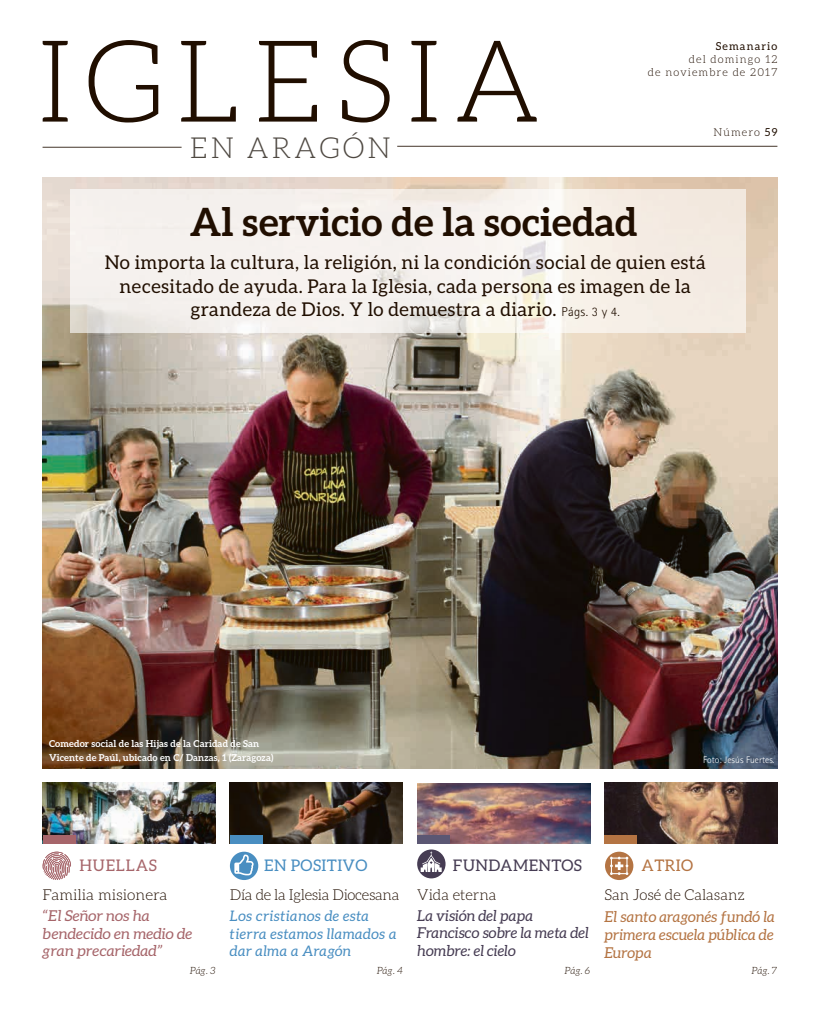
<style>
.page{position:relative;width:820px;height:1021px;background:#fff}
.page>*{position:absolute;margin:0;border:0;box-sizing:border-box;transform-origin:0 0}
.t1{font:300 114px "Aleo";letter-spacing:.1em;color:#200e00}
.t2{font:700 39px "Aleo";color:#200e00}
.t3{font:300 29px "Aleo";letter-spacing:.1em;color:#4f4942}
.t4{font:19px/23px "Aleo";letter-spacing:.02em;color:#200e00;text-align:center}
.t5{font:16px "Aleo";letter-spacing:.025em;color:#463c53}
.t6{font:16px "Aleo";letter-spacing:.025em;color:#498ec1}
.t7{font:16px "Aleo";letter-spacing:.05em;color:#a6656a}
.t8{font:16px "Aleo";letter-spacing:.025em;color:#b47443}
.t9{font:italic 15px/17.3px "Aleo";color:#463c53}
.t10{font:italic 15px/18px "Aleo";color:#b47443;text-align:justify}
.t11{font:italic 15px/17.3px "Aleo";color:#a6656a;scale:1.04 1}
.t12{font:300 15px "Aleo";color:#200e00}
.t13{font:300 15px "Aleo";letter-spacing:-.02em;color:#200e00}
.t14{font:300 15px "Aleo";color:#200e00;scale:1.04 1}
.t15{font:italic 14.5px/17.3px "Aleo";letter-spacing:.025em;color:#498ec1}
.t16{font:300 11px/13.2px "Aleo";letter-spacing:.1em;color:#200e00;text-align:right}
.t17{font:11px "Aleo";letter-spacing:.1em;color:#200e00}
.t18{font:italic 300 10px "Aleo";letter-spacing:-.01em;color:#200e00}
.t19{font:700 9.5px/14.5px "Aleo";letter-spacing:.01em;color:#fff}
.t20{font:300 9.5px "Rotis Sans Serif";letter-spacing:.01em;color:#fff}
.s1{font-weight:400}
.s2{font-family:"Rotis Sans Serif";font-weight:300;font-size:13px}
</style>
<div class="page">
<hr style="left:43px;top:147px;width:138px;height:1px;background:#200e00">
<hr style="left:397px;top:146px;width:380px;height:1px;background:#200e00">
<img style="left:43px;top:178px;width:734px;height:590px">
<svg style="left:70px;top:189px;width:675px;height:143px;fill:#f5f1ed"></svg>
<img style="left:417px;top:783px;width:173px;height:60px">
<svg style="left:417px;top:849px;width:28px;height:29px"></svg>
<img style="left:43px;top:782px;width:172px;height:61px">
<img style="left:604px;top:782px;width:173px;height:61px">
<img style="left:230px;top:782px;width:173px;height:61px">
<div style="left:43px;top:835px;width:33px;height:8px;background:#a6656a"></div>
<div style="left:230px;top:835px;width:33px;height:8px;background:#498ec1"></div>
<div style="left:417px;top:835px;width:33px;height:8px;background:#5b5773"></div>
<div style="left:604px;top:835px;width:33px;height:8px;background:#b47443"></div>
<svg style="left:42px;top:851px;width:29px;height:29px"></svg>
<svg style="left:230px;top:851px;width:28px;height:29px"></svg>
<svg style="left:605px;top:851px;width:28px;height:29px"></svg>
<h1 class="t1" style="left:37px;top:20px;width:505px">IGLESIA</h1>
<h3 class="t3" style="left:190px;top:132px;width:202px">EN ARAGÓN</h3>
<p class="t16" style="left:713px;top:126px;width:65px">Número <span class="s1">59</span></p>
<p class="t17" style="left:715px;top:40px;width:63px">Semanario</p>
<p class="t16" style="left:647px;top:53px;width:131px">del domingo 12<br>de noviembre de 2017</p>
<h2 class="t2" style="left:190px;top:200px;width:449px">Al servicio de la sociedad</h2>
<p class="t4" style="left:105px;top:251px;width:602px">No importa la cultura, la religión, ni la condición social de quien está necesitado de ayuda. Para la Iglesia, cada persona es imagen de la grandeza de Dios. Y lo demuestra a diario. <span class="s2">Págs. 3 y 4.</span></p>
<p class="t19" style="left:49px;top:736px;width:226px">Comedor social de las Hijas de la Caridad de San<br>Vicente de Paúl, ubicado en C/ Danzas, 1 (Zaragoza)</p>
<p class="t20" style="left:702px;top:754px;width:73px">Foto: Jesús Fuertes.</p>
<p class="t7" style="left:79px;top:856px;width:79px">HUELLAS</p>
<p class="t6" style="left:264px;top:856px;width:105px">EN POSITIVO</p>
<p class="t5" style="left:453px;top:856px;width:131px">FUNDAMENTOS</p>
<p class="t8" style="left:641px;top:856px;width:53px">ATRIO</p>
<p class="t14" style="left:43px;top:886px;width:122px">Familia misionera</p>
<p class="t11" style="left:43px;top:907px;width:145px">“El Señor nos ha bendecido en medio de gran precariedad”</p>
<p class="t12" style="left:417px;top:886px;width:81px">Vida eterna</p>
<p class="t9" style="left:417px;top:906px;width:173px">La visión del papa<br>Francisco sobre la meta del hombre: el cielo</p>
<p class="t12" style="left:604px;top:886px;width:142px">San José de Calasanz</p>
<p class="t10" style="left:604px;top:907px;width:172px">El santo aragonés fundó la primera escuela pública de Europa</p>
<p class="t13" style="left:230px;top:886px;width:171px">Día de la Iglesia Diocesana</p>
<p class="t15" style="left:230px;top:907px;width:168px">Los cristianos de esta tierra estamos llamados a dar alma a Aragón</p>
<p class="t18" style="left:190px;top:965px;width:27px">Pág. 3</p>
<p class="t18" style="left:376px;top:965px;width:28px">Pág. 4</p>
<p class="t18" style="left:564px;top:965px;width:27px">Pág. 6</p>
<p class="t18" style="left:751px;top:965px;width:27px">Pág. 7</p>
</div>
